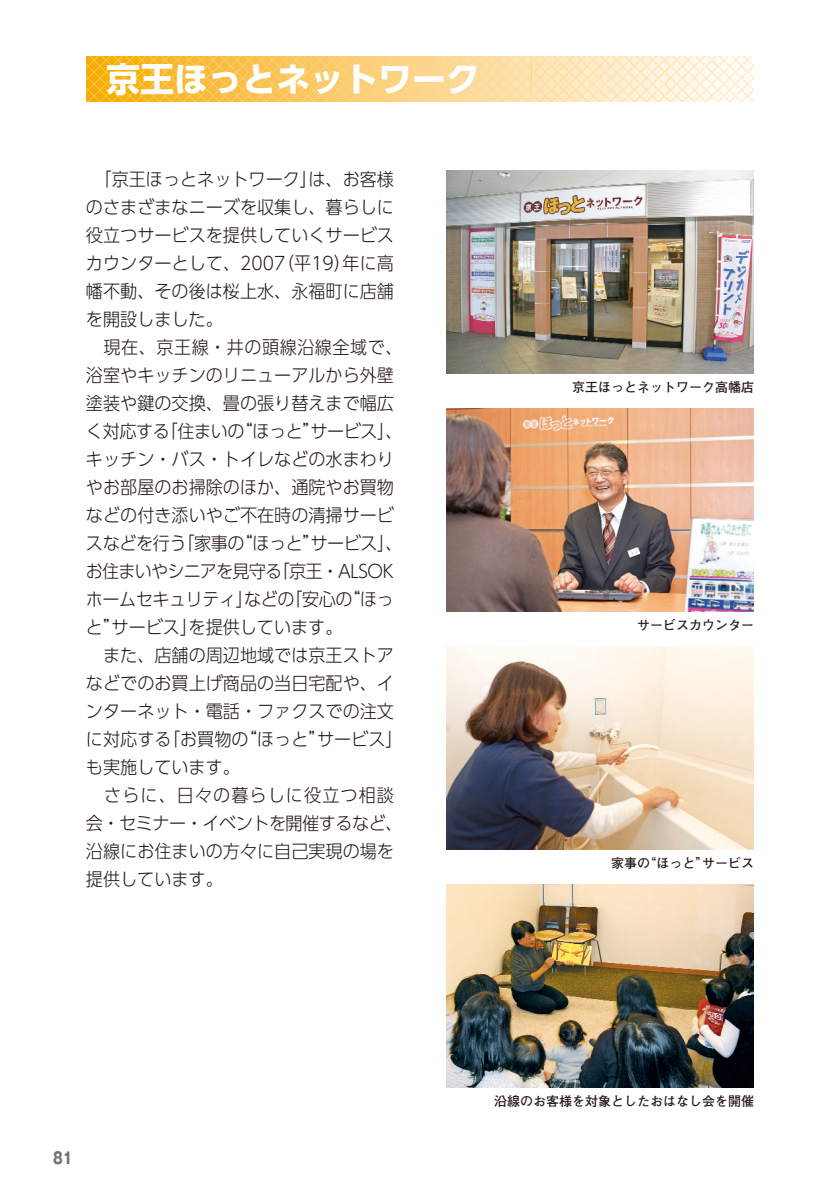
<style>
.page{position:relative;width:840px;height:1192px;background:#fff}
.page>*{position:absolute;margin:0;border:0;box-sizing:border-box;transform-origin:0 0}
.t1{font:700 34px "UD Shin Go Pro";color:#fff}
.t2{font:300 18px/28px "UD Shin Go Pro";color:#231916;scale:.95 1}
.t3{font:700 16px "Gothic MB101 Pr 6 N";color:#727272;scale:.8 1}
.t4{font:700 13px "Futo Go B101 Pro";color:#231916}
</style>
<div class="page">
<svg style="left:86px;top:56px;width:668px;height:46px;background:#fbd587"></svg>
<img style="left:446px;top:170px;width:308px;height:204px">
<img style="left:446px;top:408px;width:308px;height:204px">
<img style="left:446px;top:646px;width:308px;height:204px">
<img style="left:446px;top:884px;width:308px;height:204px">
<h1 class="t1" style="left:106px;top:66px;width:375px">京王ほっとネットワーク</h1>
<p class="t2" style="left:86px;top:168px;width:326px;text-align:justify;text-indent:9px">「京王ほっとネットワーク」は、お客様のさまざまなニーズを収集し、暮らしに役立つサービスを提供していくサービスカウンターとして、2007（平19）年に高幡不動、その後は桜上水、永福町に店舗を開設しました。</p>
<p class="t2" style="left:86px;top:336px;width:335px;text-indent:18px">現在、京王線・井の頭線沿線全域で、浴室やキッチンのリニューアルから外壁塗装や鍵の交換、畳の張り替えまで幅広く対応する「住まいの“ほっと”サービス」、キッチン・バス・トイレなどの水まわりやお部屋のお掃除のほか、通院やお買物などの付き添いやご不在時の清掃サービスなどを行う「家事の“ほっと”サービス」、お住まいやシニアを見守る「京王・ALSOKホームセキュリティ」などの「安心の“ほっと”サービス」を提供しています。</p>
<p class="t2" style="left:86px;top:644px;width:335px;text-indent:17px">また、店舗の周辺地域では京王ストアなどでのお買上げ商品の当日宅配や、インターネット・電話・ファクスでの注文に対応する「お買物の“ほっと”サービス」も実施しています。</p>
<p class="t2" style="left:86px;top:784px;width:335px;text-indent:18px">さらに、日々の暮らしに役立つ相談会・セミナー・イベントを開催するなど、沿線にお住まいの方々に自己実現の場を提供しています。</p>
<p class="t4" style="left:572px;top:383px;width:183px">京王ほっとネットワーク高幡店</p>
<p class="t4" style="left:637px;top:621px;width:118px">サービスカウンター</p>
<p class="t4" style="left:611px;top:859px;width:144px">家事の“ほっと”サービス</p>
<p class="t3" style="left:53px;top:1152px;width:26px">81</p>
<p class="t4" style="left:494px;top:1097px;width:261px">沿線のお客様を対象としたおはなし会を開催</p>
</div>
